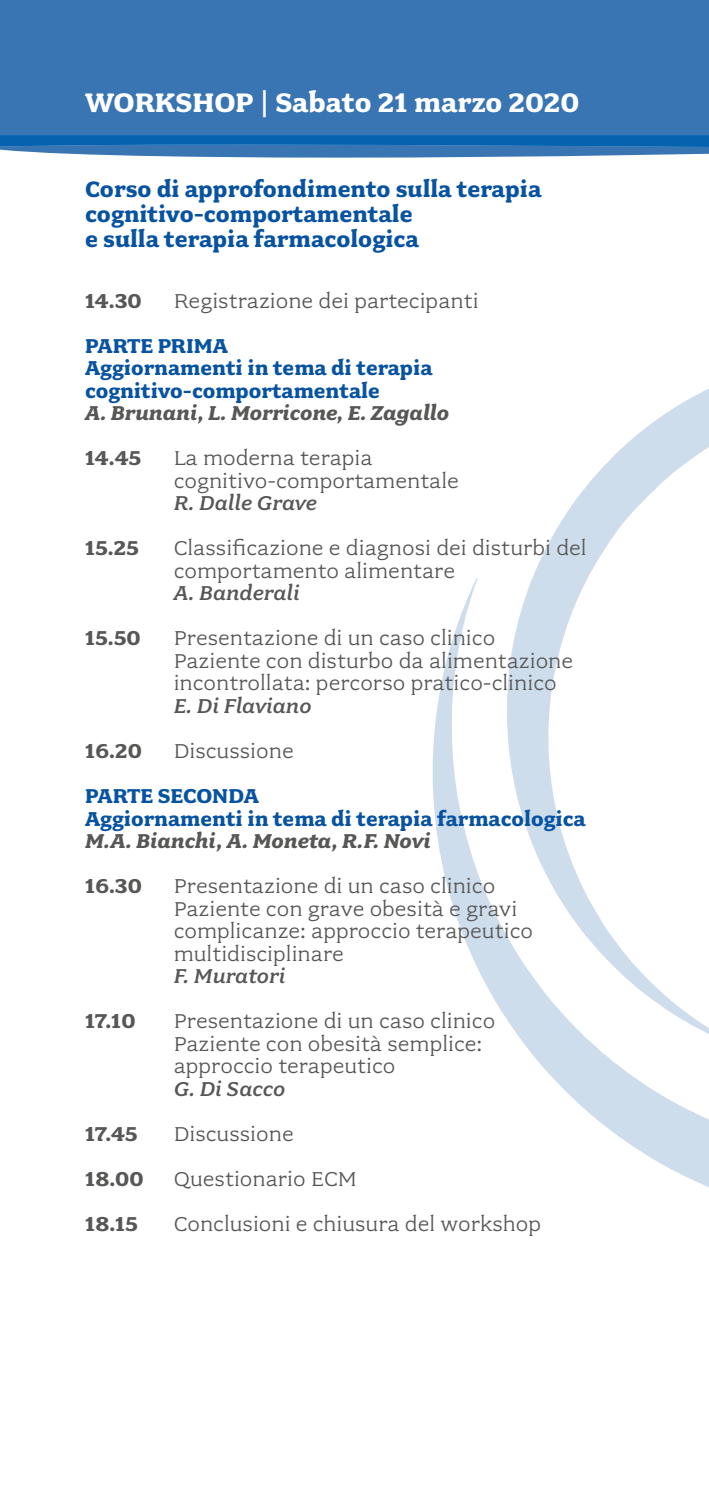
<style>
.page{position:relative;width:709px;height:1489px;background:#fff}
.page>*{position:absolute;margin:0;border:0;box-sizing:border-box;transform-origin:0 0}
.t1{font:700 30px "Fairplex Wide OT";color:#fff}
.t2{font:700 25px/25px "Fairplex Wide OT";color:#0853a1}
.t3{font:22.5px/22.5px "Fairplex Wide OT";color:#575756}
.t4{font:700 22.5px/22.5px "Fairplex Wide OT";color:#0853a1}
.t5{font:italic 700 22.5px "Fairplex Wide OT";color:#575756}
.t6{font:italic 22.5px "Fairplex Wide OT Med";color:#575756}
.t7{font:700 22.5px/45px "Fairplex Wide OT";color:#575756}
</style>
<div class="page">
<svg style="left:432px;top:578px;width:277px;height:609px"></svg>
<svg style="left:506px;top:388px;width:203px;height:661px"></svg>
<div style="left:0;top:0;width:709px;height:135px;background:#3975b3"></div>
<svg style="left:0;top:135px;width:709px;height:23px;background:#3479b8"></svg>
<h1 class="t1" style="left:85px;top:85px;width:495px">WORKSHOP | Sabato 21 marzo 2020</h1>
<p class="t2" style="left:85px;top:177px;width:458px">Corso di approfondimento sulla terapia cognitivo-comportamentale<br>e sulla terapia farmacologica</p>
<p class="t7" style="left:85px;top:278px;width:58px">14.30</p>
<p class="t3" style="left:174px;top:289px;width:306px">Registrazione dei partecipanti</p>
<p class="t4" style="left:85px;top:334px;width:349px">PARTE PRIMA<br>Aggiornamenti in tema di terapia cognitivo-comportamentale</p>
<p class="t5" style="left:85px;top:400px;width:366px">A. Brunani, L. Morricone, E. Zagallo</p>
<p class="t7" style="left:85px;top:436px;width:58px">14.45</p>
<p class="t7" style="left:85px;top:526px;width:55px">15.25</p>
<p class="t7" style="left:85px;top:616px;width:57px">15.50</p>
<p class="t7" style="left:85px;top:728px;width:58px">16.20</p>
<p class="t3" style="left:174px;top:447px;width:286px">La moderna terapia cognitivo-comportamentale</p>
<p class="t6" style="left:174px;top:490px;width:145px">R. Dalle Grave</p>
<p class="t3" style="left:174px;top:537px;width:414px">Classificazione e diagnosi dei disturbi del comportamento alimentare</p>
<p class="t6" style="left:174px;top:580px;width:127px">A. Banderali</p>
<p class="t3" style="left:174px;top:627px;width:401px">Presentazione di un caso clinico<br>Paziente con disturbo da alimentazione incontrollata: percorso pratico-clinico</p>
<p class="t6" style="left:174px;top:693px;width:139px">E. Di Flaviano</p>
<p class="t3" style="left:174px;top:739px;width:121px">Discussione</p>
<p class="t4" style="left:85px;top:784px;width:502px">PARTE SECONDA<br>Aggiornamenti in tema di terapia farmacologica</p>
<p class="t5" style="left:85px;top:828px;width:347px">M.A. Bianchi, A. Moneta, R.F. Novi</p>
<p class="t7" style="left:85px;top:863px;width:58px">16.30</p>
<p class="t7" style="left:85px;top:998px;width:52px">17.10</p>
<p class="t7" style="left:85px;top:1111px;width:60px">17.45<br>18.00<br>18.15</p>
<p class="t3" style="left:174px;top:874px;width:361px">Presentazione di un caso clinico<br>Paziente con grave obesità e gravi complicanze: approccio terapeutico multidisciplinare</p>
<p class="t6" style="left:174px;top:963px;width:113px">F. Muratori</p>
<p class="t3" style="left:174px;top:1009px;width:323px">Presentazione di un caso clinico<br>Paziente con obesità semplice: approccio terapeutico</p>
<p class="t6" style="left:174px;top:1075px;width:113px">G. Di Sacco</p>
<p class="t3" style="left:174px;top:1111px;width:369px;line-height:45px">Discussione<br>Questionario ECM<br>Conclusioni e chiusura del workshop</p>
</div>
